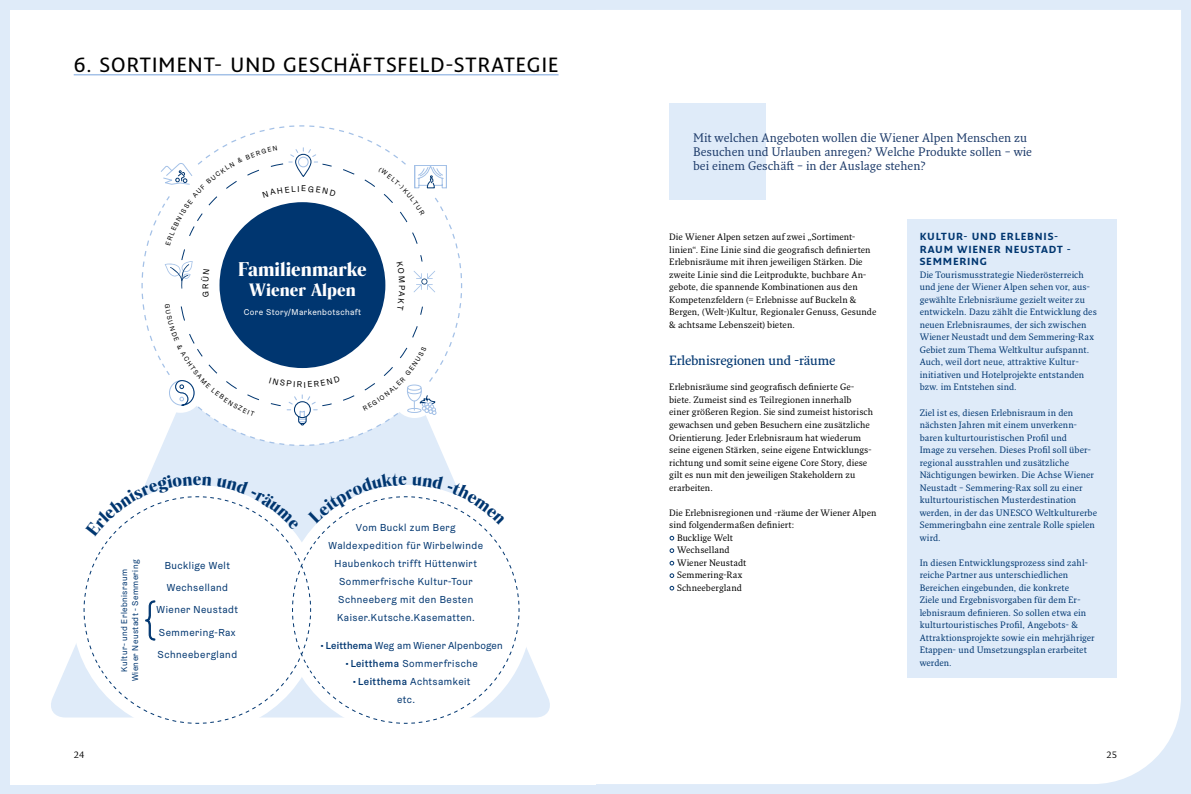
<style>
.page{position:relative;width:1191px;height:794px;background:#fff}
.page>*{position:absolute;margin:0;border:0;box-sizing:border-box;transform-origin:0 0}
.t1{font:600 20px "Fresco Sans Pro";letter-spacing:.065em;color:#000}
.t2{font:900 18.8px "Rando Display";color:#fff}
.t3{font:900 16.9px "Rando Display";color:#fff}
.t4{font:900 16.9px "Rando Display";color:#003670}
.t5{font:600 13px "Fresco Pro";letter-spacing:-.015em;color:#003670}
.t6{font:12px/14px "Fresco Pro";color:#1d3b6a}
.t7{font:10.2px/17.9px "Graebenbach";letter-spacing:.05em;color:#003670;text-align:center}
.t8{font:10.2px "Graebenbach";letter-spacing:.02em;color:#003670}
.t9{font:700 10px/12.5px "Fresco Sans Pro";letter-spacing:.075em;color:#003670}
.t10{font:9px/12.5px "Fresco Pro";letter-spacing:.005em;color:#003670}
.t11{font:9px/12.5px "Fresco Pro";letter-spacing:.005em;color:#000}
.t12{font:8.5px/11.3px "Graebenbach";letter-spacing:.05em;color:#003670;text-align:center}
.t13{font:8.5px "Graebenbach";letter-spacing:.05em;color:#fff}
.s1{font-weight:500}
.s2{color:#003670}
</style>
<div class="page">
<div style="left:595px;top:0;width:596px;height:794px;background:#dfebf9"></div>
<div style="left:595px;top:10px;width:586px;height:774px;background:#fff"></div>
<div style="left:0;top:0;width:595px;height:794px;background:#dfebf9"></div>
<div style="left:10px;top:10px;width:585px;height:774px;background:#fff"></div>
<svg style="left:51px;top:446px;width:499px;height:271px"></svg>
<svg style="left:520px;top:484px;width:12px;height:234px"></svg>
<svg style="left:70px;top:484px;width:132px;height:234px"></svg>
<svg style="left:83px;top:496px;width:208px;height:228px"></svg>
<svg style="left:200px;top:613px;width:91px;height:111px"></svg>
<svg style="left:291px;top:607px;width:229px;height:117px"></svg>
<div style="left:907px;top:219px;width:210px;height:458px;background:#dfebf9"></div>
<div style="left:669px;top:103px;width:97px;height:97px;background:#dfebf9"></div>
<hr style="left:74px;top:74px;width:484px;height:1px;background:#a4c1e7">
<svg style="left:83px;top:475px;width:111px;height:182px"></svg>
<svg style="left:202px;top:473px;width:318px;height:134px"></svg>
<svg style="left:141px;top:125px;width:322px;height:321px"></svg>
<h1 class="t1" style="left:74px;top:52px;width:486px">6. SORTIMENT- UND GESCHÄFTSFELD-STRATEGIE</h1>
<h2 class="t2" style="left:238px;top:255px;width:130px">Familienmarke</h2>
<h3 class="t3" style="left:249px;top:277px;width:108px">Wiener Alpen</h3>
<p class="t13" style="left:244px;top:306px;width:119px">Core Story/Markenbotschaft</p>
<h3 class="t4" style="left:193px;top:466px;width:10px">e</h3>
<p class="t12" style="left:118px;top:681px;width:123px;rotate:-90deg">Kultur- und Erlebnisraum<br>Wiener Neustadt - Semmering</p>
<p class="t7" style="left:157px;top:554px;width:83px;line-height:22.1px">Bucklige Welt<br>Wechselland<br>Wiener Neustadt<br>Semmering-Rax<br>Schneebergland</p>
<p class="t7" style="left:328px;top:519px;width:156px">Vom Buckl zum Berg<br>Waldexpedition für Wirbelwinde<br>Haubenkoch trifft Hüttenwirt<br>Sommerfrische Kultur-Tour<br>Schneeberg mit den Besten<br>Kaiser.Kutsche.Kasematten.</p>
<p class="t8" style="left:320px;top:639px;width:184px"><span class="s1">• Leitthema</span> Weg am Wiener Alpenbogen</p>
<p class="t7" style="left:345px;top:654px;width:134px"><span class="s1">• Leitthema</span> Sommerfrische</p>
<p class="t7" style="left:397px;top:672px;width:75px;text-align:left;text-indent:-44px"><span class="s1">• Leitthema</span> Achtsamkeit etc.</p>
<h3 class="t6" style="left:693px;top:131px;width:340px">Mit welchen Angeboten wollen die Wiener Alpen Menschen zu<br>Besuchen und Urlauben anregen? Welche Produkte sollen – wie bei einem Geschäft – in der Auslage stehen?</h3>
<p class="t11" style="left:669px;top:231px;width:209px">Die Wiener Alpen setzen auf zwei „Sortiment&shy;linien“. Eine Linie sind die geografisch definierten Erlebnisräume mit ihren jeweiligen Stärken. Die zweite Linie sind die Leitprodukte, buchbare An&shy;gebote, die spannende Kombinationen aus den Kompetenzfeldern (= Erlebnisse auf Buckeln &amp; Bergen, (Welt-)Kultur, Regionaler Genuss, Gesunde &amp; achtsame Lebenszeit) bieten.</p>
<p class="t9" style="left:919px;top:230px;width:153px">KULTUR- UND ERLEBNIS-<br>RAUM WIENER NEUSTADT -<br>SEMMERING</p>
<p class="t10" style="left:919px;top:268px;width:179px">Die Tourismusstrategie Niederösterreich und jene der Wiener Alpen sehen vor, aus&shy;gewählte Erlebnisräume gezielt weiter zu entwickeln. Dazu zählt die Entwicklung des neuen Erlebnisraumes, der sich zwischen Wiener Neustadt und dem Semmering-Rax Gebiet zum Thema Weltkultur aufspannt.<br>Auch, weil dort neue, attraktive Kultur&shy;initiativen und Hotelprojekte entstanden bzw. im Entstehen sind.</p>
<p class="t10" style="left:919px;top:406px;width:179px">Ziel ist es, diesen Erlebnisraum in den nächsten Jahren mit einem unverkenn&shy;baren kulturtouristischen Profil und<br>Image zu versehen. Dieses Profil soll über&shy;regional ausstrahlen und zusätzliche Nächtigungen bewirken. Die Achse Wiener Neustadt – Semmering-Rax soll zu einer kulturtouristischen Musterdestination werden, in der das UNESCO Weltkulturerbe Semmeringbahn eine zentrale Rolle spielen wird.</p>
<p class="t10" style="left:919px;top:556px;width:176px">In diesen Entwicklungsprozess sind zahl&shy;reiche Partner aus unterschiedlichen Bereichen eingebunden, die konkrete<br>Ziele und Ergebnisvorgaben für dem Er&shy;lebnisraum definieren. So sollen etwa ein kulturtouristisches Profil, Angebots- &amp; Attraktionsprojekte sowie ein mehrjähriger Etappen- und Umsetzungsplan erarbeitet werden.</p>
<h3 class="t5" style="left:669px;top:353px;width:168px">Erlebnisregionen und -räume</h3>
<p class="t11" style="left:669px;top:381px;width:205px">Erlebnisräume sind geografisch definierte Ge&shy;biete. Zumeist sind es Teilregionen innerhalb einer größeren Region. Sie sind zumeist historisch gewachsen und geben Besuchern eine zusätzliche Orientierung. Jeder Erlebnisraum hat wiederum seine eigenen Stärken, seine eigene Entwicklungs&shy;richtung und somit seine eigene Core Story, diese gilt es nun mit den jeweiligen Stakeholdern zu erarbeiten.</p>
<p class="t11" style="left:669px;top:506px;width:209px">Die Erlebnisregionen und -räume der Wiener Alpen sind folgendermaßen definiert:</p>
<p class="t11" style="left:669px;top:531px;width:65px"><span class="s2">•</span> Bucklige Welt</p>
<p class="t11" style="left:669px;top:543px;width:62px"><span class="s2">•</span> Wechselland</p>
<p class="t11" style="left:669px;top:556px;width:78px"><span class="s2">•</span> Wiener Neustadt</p>
<p class="t11" style="left:669px;top:568px;width:75px"><span class="s2">•</span> Semmering-Rax</p>
<p class="t11" style="left:669px;top:581px;width:74px"><span class="s2">•</span> Schneebergland</p>
<p class="t11" style="left:74px;top:748px;width:12px">24</p>
<p class="t11" style="left:1106px;top:748px;width:12px">25</p>
</div>
